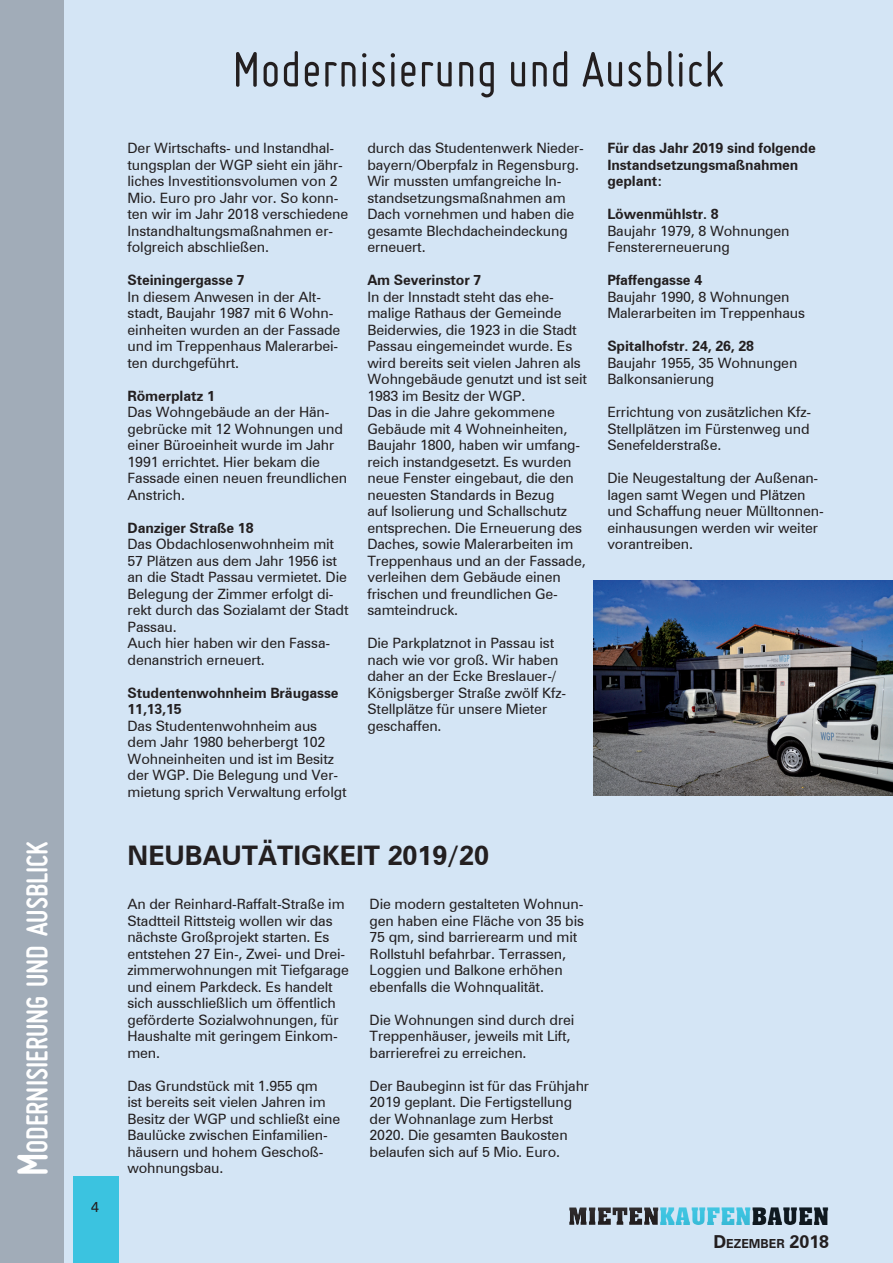
<style>
.page{position:relative;width:893px;height:1263px;background:#d4e5f5}
.page>*{position:absolute;margin:0;border:0;box-sizing:border-box;transform-origin:0 0}
.t1{font:54px "Miso";color:#231f20}
.t2{font:700 31.5px "Miso";color:#fff}
.t3{font:700 27px "Zurich BT";color:#231f20}
.t4{font:700 23.7px "Aachen BT";color:#3bc3e0}
.t5{font:14.25px/16.5px "Zurich BT";letter-spacing:-.01em;color:#231f20}
.t6{font:700 14.25px/16.5px "Zurich BT";letter-spacing:-.01em;color:#231f20}
.t7{font:700 12.6px "Zurich BT";color:#231f20}
.s1{font-size:45px}
.s2{color:#101a21}
.s3{font-size:17.85px}
</style>
<div class="page">
<div style="left:73px;top:1176px;width:46px;height:87px;background:#3bc3e0"></div>
<div style="left:0;top:0;width:64px;height:1263px;background:#a1acb8"></div>
<div style="left:581px;top:1190px;width:289px;height:44px;background:#231f20;opacity:.75"></div>
<img style="left:593px;top:580px;width:300px;height:215px">
<h2 class="t2" style="left:19px;top:1176px;width:336px;rotate:-90deg"><span class="s1">M</span>odernisierung und ausblick</h2>
<p class="t5" style="left:91px;top:1199px;width:9px">4</p>
<h1 class="t1" style="left:232px;top:39px;width:494px">Modernisierung und Ausblick</h1>
<p class="t5" style="left:128px;top:140px;width:222px">Der Wirtschafts- und Instandhal&shy;tungsplan der WGP sieht ein jähr&shy;liches Investitionsvolumen von 2<br>Mio. Euro pro Jahr vor. So konn&shy;ten wir im Jahr 2018 verschiedene<br>Instandhaltungsmaßnahmen er&shy;folgreich abschließen.</p>
<p class="t6" style="left:128px;top:272px;width:119px">Steiningergasse 7</p>
<p class="t5" style="left:128px;top:288px;width:214px">In diesem Anwesen in der Alt&shy;stadt, Baujahr 1987 mit 6 Wohn&shy;einheiten wurden an der Fassade und im Treppenhaus Malerarbei&shy;ten durchgeführt.</p>
<p class="t6" style="left:128px;top:387px;width:89px">Römerplatz 1</p>
<p class="t5" style="left:128px;top:404px;width:221px">Das Wohngebäude an der Hän&shy;gebrücke mit 12 Wohnungen und einer Büroeinheit wurde im Jahr<br>1991 errichtet. Hier bekam die<br>Fassade einen neuen freundlichen<br>Anstrich.</p>
<p class="t6" style="left:128px;top:519px;width:127px">Danziger Straße 18</p>
<p class="t5" style="left:128px;top:536px;width:222px">Das Obdachlosenwohnheim mit<br>57 Plätzen aus dem Jahr 1956 ist an die Stadt Passau vermietet. Die<br>Belegung der Zimmer erfolgt di&shy;rekt durch das Sozialamt der Stadt<br>Passau.<br>Auch hier haben wir den Fassa&shy;denanstrich erneuert.</p>
<p class="t6" style="left:128px;top:684px;width:213px">Studentenwohnheim Bräugasse<br>11,13,15</p>
<p class="t5" style="left:128px;top:717px;width:221px">Das Studentenwohnheim aus dem Jahr 1980 beherbergt 102<br>Wohneinheiten und ist im Besitz der WGP. Die Belegung und Ver&shy;mietung sprich Verwaltung erfolgt</p>
<p class="t5" style="left:367px;top:140px;width:218px">durch das Studentenwerk Nieder&shy;bayern/Oberpfalz in Regensburg.<br>Wir mussten umfangreiche In&shy;standsetzungsmaßnahmen am<br>Dach vornehmen und haben die gesamte Blechdacheindeckung erneuert.</p>
<p class="t6" style="left:367px;top:272px;width:115px">Am Severinstor 7</p>
<p class="t5" style="left:367px;top:288px;width:221px">In der Innstadt steht das ehe&shy;malige Rathaus der Gemeinde<br>Beiderwies, die 1923 in die Stadt<br>Passau eingemeindet wurde. Es wird bereits seit vielen Jahren als<br>Wohngebäude genutzt und ist seit<br>1983 im Besitz der WGP.<br>Das in die Jahre gekommene<br>Gebäude mit 4 Wohneinheiten,<br>Baujahr 1800, haben wir umfang&shy;reich instandgesetzt. Es wurden neue Fenster eingebaut, die den neuesten Standards in Bezug<br>auf Isolierung und Schallschutz entsprechen. Die Erneuerung des<br>Daches, sowie Malerarbeiten im<br>Treppenhaus und an der Fassade, verleihen dem Gebäude einen frischen und freundlichen Ge&shy;samteindruck.</p>
<p class="t5" style="left:367px;top:635px;width:200px">Die Parkplatznot in Passau ist nach wie vor groß. Wir haben daher an der Ecke Breslauer-/<br>Königsberger Straße zwölf Kfz-<br>Stellplätze für unsere Mieter geschaffen.</p>
<h3 class="t3" style="left:128px;top:838px;width:363px">NEUBAUTÄTIGKEIT 2019/20</h3>
<p class="t5" style="left:127px;top:896px;width:223px">An der Reinhard-Raffalt-Straße im<br>Stadtteil Rittsteig wollen wir das nächste Großprojekt starten. Es entstehen 27 Ein-, Zwei- und Drei&shy;zimmerwohnungen mit Tiefgarage und einem Parkdeck. Es handelt sich ausschließlich um öffentlich geförderte Sozialwohnungen, für<br>Haushalte mit geringem Einkom&shy;men.</p>
<p class="t5" style="left:127px;top:1077px;width:214px">Das Grundstück mit 1.955 qm<br>ist bereits seit vielen Jahren im<br>Besitz der WGP und schließt eine<br>Baulücke zwischen Einfamilien&shy;häusern und hohem Geschoß&shy;wohnungsbau.</p>
<p class="t5" style="left:370px;top:896px;width:216px">Die modern gestalteten Wohnun&shy;gen haben eine Fläche von 35 bis<br>75 qm, sind barrierearm und mit<br>Rollstuhl befahrbar. Terrassen,<br>Loggien und Balkone erhöhen ebenfalls die Wohnqualität.</p>
<p class="t5" style="left:370px;top:1011px;width:206px">Die Wohnungen sind durch drei<br>Treppenhäuser, jeweils mit Lift, barrierefrei zu erreichen.</p>
<p class="t5" style="left:370px;top:1077px;width:221px">Der Baubeginn ist für das Frühjahr<br>2019 geplant. Die Fertigstellung der Wohnanlage zum Herbst<br>2020. Die gesamten Baukosten belaufen sich auf 5 Mio. Euro.</p>
<p class="t6" style="left:607px;top:140px;width:210px">Für das Jahr 2019 sind folgende<br>Instandsetzungsmaßnahmen geplant:</p>
<p class="t6" style="left:607px;top:206px;width:113px">Löwenmühlstr. 8</p>
<p class="t5" style="left:607px;top:222px;width:184px">Baujahr 1979, 8 Wohnungen<br>Fenstererneuerung</p>
<p class="t6" style="left:607px;top:272px;width:96px">Pfaffengasse 4</p>
<p class="t5" style="left:607px;top:288px;width:199px">Baujahr 1990, 8 Wohnungen<br>Malerarbeiten im Treppenhaus</p>
<p class="t6" style="left:607px;top:338px;width:148px">Spitalhofstr. 24, 26, 28</p>
<p class="t5" style="left:607px;top:354px;width:192px">Baujahr 1955, 35 Wohnungen<br>Balkonsanierung</p>
<p class="t5" style="left:607px;top:404px;width:205px">Errichtung von zusätzlichen Kfz-<br>Stellplätzen im Fürstenweg und<br>Senefelderstraße.</p>
<p class="t5" style="left:607px;top:470px;width:218px">Die Neugestaltung der Außenan&shy;lagen samt Wegen und Plätzen und Schaffung neuer Mülltonnen&shy;einhausungen werden wir weiter vorantreiben.</p>
<h3 class="t4" style="left:659px;top:1201px;width:172px">KAUFEN<span class="s2">BAUEN</span></h3>
<p class="t7" style="left:713px;top:1235px;width:117px"><span class="s3">D</span>EZEMBER <span class="s3">2018</span></p>
</div>
